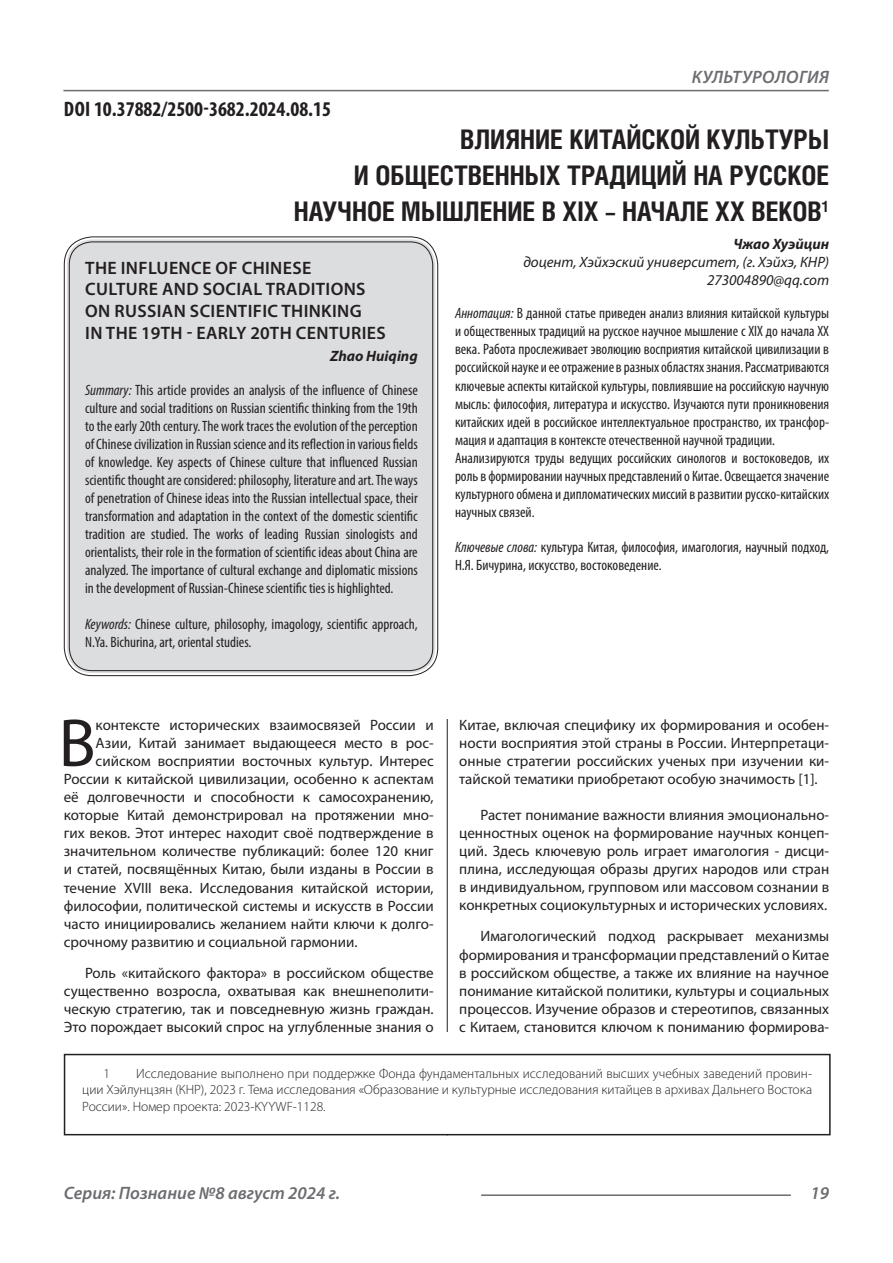
<style>
.page{position:relative;width:893px;height:1263px;background:#fff}
.page>*{position:absolute;margin:0;border:0;box-sizing:border-box;transform-origin:0 0}
.Статья_текст_первый{font:68.4px "Myriad Pro";color:#231f20}
.Статья_название{font:700 27px "Helios Cond C";color:#231f20}
.ДОИ{font:700 condensed 21px "Myriad Pro";color:#231f20}
.Статья_название_англ{font:600 18px "Myriad Pro";letter-spacing:.02em;color:#231f20}
.t1{font:italic 600 18px "Myriad Pro";color:#6c6d70}
.t2{font:italic 600 18px "Myriad Pro";letter-spacing:.02em;color:#6c6d70}
.Статья_текст{font:15px/18.1px "Myriad Pro";color:#231f20;text-align:justify}
.Статья_аннотация_анг{font:condensed 15px/18px "Myriad Pro";color:#231f20;text-align:justify}
.Статья_аннотация_тек{font:condensed 15px/18px "Myriad Pro";color:#231f20;text-align:justify}
.Статья_текст_первый-2{font:15px "Myriad Pro";color:#231f20}
.Статья_автор_инфо{font:italic 15px "Myriad Pro";color:#231f20}
.Статья_автор_фио_рус{font:italic 700 15px "Myriad Pro";color:#231f20}
.Статья_автор_англ{font:italic 700 15px "Myriad Pro";color:#231f20}
.Сноска{font:300 13.5px/16.2px "Myriad Pro";color:#231f20;text-align:justify}
.s1{font-style:italic}
</style>
<div class="page">
<hr style="left:447px;top:128px;width:1px;height:1007px;background:#231f20">
<hr style="left:63px;top:90px;width:766px;height:1px;background:#6c6d70">
<hr style="left:481px;top:1194px;width:310px;height:2px;background:#6c6d70">
<div style="left:67px;top:239px;width:368px;height:434px;background:#dcdddf;border-radius:26px"></div>
<div style="left:440px;top:1032px;width:11px;height:103px;background:#fff"></div>
<div style="left:64px;top:1054px;width:767px;height:81px;border:2px solid #231f20"></div>
<p class="ДОИ" style="left:64px;top:96px;width:269px">DOI 10.37882/2500-3682.2024.08.15</p>
<p class="t2" style="left:692px;top:66px;width:139px">КУЛЬТУРОЛОГИЯ</p>
<p class="Статья_название" style="left:460px;top:124px;width:371px">ВЛИЯНИЕ КИТАЙСКОЙ КУЛЬТУРЫ</p>
<p class="Статья_название" style="left:354px;top:160px;width:477px">И ОБЩЕСТВЕННЫХ ТРАДИЦИЙ НА РУССКОЕ</p>
<p class="Статья_название" style="left:294px;top:196px;width:537px">НАУЧНОЕ МЫШЛЕНИЕ В XIX – НАЧАЛЕ XX ВЕКОВ<sup>1</sup></p>
<p class="Статья_автор_фио_рус" style="left:733px;top:235px;width:97px">Чжао Хуэйцин</p>
<p class="Статья_автор_инфо" style="left:523px;top:253px;width:307px">доцент, Хэйхэский университет, (г. Хэйхэ, КНР)</p>
<p class="Статья_автор_инфо" style="left:707px;top:271px;width:124px">273004890@qq.com</p>
<p class="Статья_аннотация_тек" style="left:455px;top:304px;width:376px"><span class="s1">Аннотация:</span> В данной статье приведен анализ влияния китайской культуры и общественных традиций на русское научное мышление с XIX до начала XX века. Работа прослеживает эволюцию восприятия китайской цивилизации в российской науке и ее отражение в разных областях знания. Рассматриваются ключевые аспекты китайской культуры, повлиявшие на российскую научную мысль: философия, литература и искусство. Изучаются пути проникновения китайских идей в российское интеллектуальное пространство, их трансфор&shy;мация и адаптация в контексте отечественной научной традиции.</p>
<p class="Статья_аннотация_тек" style="left:455px;top:448px;width:376px">Анализируются труды ведущих российских синологов и востоковедов, их роль в формировании научных представлений о Китае. Освещается значение культурного обмена и дипломатических миссий в развитии русско-китайских научных связей.</p>
<p class="Статья_аннотация_тек" style="left:455px;top:538px;width:376px"><span class="s1">Ключевые слова:</span> культура Китая, философия, имагология, научный подход,<br>Н.Я. Бичурина, искусство, востоковедение.</p>
<p class="Статья_название_англ" style="left:85px;top:256px;width:228px">THE INFLUENCE OF CHINESE</p>
<p class="Статья_название_англ" style="left:85px;top:278px;width:282px">CULTURE AND SOCIAL TRADITIONS</p>
<p class="Статья_название_англ" style="left:85px;top:299px;width:278px">ON RUSSIAN SCIENTIFIC THINKING</p>
<p class="Статья_название_англ" style="left:85px;top:321px;width:302px">IN THE 19TH - EARLY 20TH CENTURIES</p>
<p class="Статья_автор_англ" style="left:330px;top:346px;width:89px">Zhao Huiqing</p>
<p class="Статья_аннотация_анг" style="left:85px;top:381px;width:334px"><span class="s1">Summary:</span> This article provides an analysis of the influence of Chinese culture and social traditions on Russian scientific thinking from the 19th to the early 20th century. The work traces the evolution of the perception of Chinese civilization in Russian science and its reflection in various fields of knowledge. Key aspects of Chinese culture that influenced Russian scientific thought are considered: philosophy, literature and art. The ways of penetration of Chinese ideas into the Russian intellectual space, their transformation and adaptation in the context of the domestic scientific tradition are studied. The works of leading Russian sinologists and orientalists, their role in the formation of scientific ideas about China are analyzed. The importance of cultural exchange and diplomatic missions in the development of Russian-Chinese scientific ties is highlighted.</p>
<p class="Статья_аннотация_анг" style="left:85px;top:615px;width:334px"><span class="s1">Keywords:</span> Chinese culture, philosophy, imagology, scientific approach,<br>N.Ya. Bichurina, art, oriental studies.</p>
<p class="Статья_текст_первый" style="left:59px;top:701px;width:39px">В</p>
<p class="Статья_текст_первый-2" style="left:96px;top:716px;width:340px">контексте исторических взаимосвязей России и</p>
<p class="Статья_текст_первый-2" style="left:96px;top:734px;width:340px">Азии, Китай занимает выдающееся место в рос-</p>
<p class="Статья_текст_первый-2" style="left:96px;top:752px;width:340px">сийском восприятии восточных культур. Интерес</p>
<p class="Статья_текст_первый-2" style="left:64px;top:770px;width:371px">России к китайской цивилизации, особенно к аспектам</p>
<p class="Статья_текст_первый-2" style="left:64px;top:788px;width:371px">её долговечности и способности к самосохранению,</p>
<p class="Статья_текст_первый-2" style="left:64px;top:806px;width:371px">которые Китай демонстрировал на протяжении мно-</p>
<p class="Статья_текст_первый-2" style="left:64px;top:824px;width:371px">гих веков. Этот интерес находит своё подтверждение в</p>
<p class="Статья_текст_первый-2" style="left:64px;top:842px;width:371px">значительном количестве публикаций: более 120 книг</p>
<p class="Статья_текст_первый-2" style="left:64px;top:860px;width:371px">и статей, посвящённых Китаю, были изданы в России в</p>
<p class="Статья_текст_первый-2" style="left:64px;top:878px;width:371px">течение XVIII века. Исследования китайской истории,</p>
<p class="Статья_текст_первый-2" style="left:64px;top:896px;width:371px">философии, политической системы и искусств в России</p>
<p class="Статья_текст_первый-2" style="left:64px;top:914px;width:371px">часто инициировались желанием найти ключи к долго-</p>
<p class="Статья_текст_первый-2" style="left:64px;top:932px;width:295px">срочному развитию и социальной гармонии.</p>
<p class="Статья_текст" style="left:64px;top:963px;width:371px;text-indent:21px">Роль «китайского фактора» в российском обществе существенно возросла, охватывая как внешнеполити&shy;ческую стратегию, так и повседневную жизнь граждан.<br>Это порождает высокий спрос на углубленные знания о</p>
<p class="Статья_текст" style="left:459px;top:716px;width:371px">Китае, включая специфику их формирования и особен&shy;ности восприятия этой страны в России. Интерпретаци&shy;онные стратегии российских ученых при изучении ки&shy;тайской тематики приобретают особую значимость [1].</p>
<p class="Статья_текст" style="left:459px;top:805px;width:371px;text-indent:21px">Растет понимание важности влияния эмоционально&shy;ценностных оценок на формирование научных концеп&shy;ций. Здесь ключевую роль играет имагология - дисци&shy;плина, исследующая образы других народов или стран в индивидуальном, групповом или массовом сознании в конкретных социокультурных и исторических условиях.</p>
<p class="Статья_текст" style="left:459px;top:927px;width:371px;text-indent:21px">Имагологический подход раскрывает механизмы формирования и трансформации представлений о Китае в российском обществе, а также их влияние на научное понимание китайской политики, культуры и социальных процессов. Изучение образов и стереотипов, связанных с Китаем, становится ключом к пониманию формирова-</p>
<p class="Сноска" style="left:82px;top:1065px;width:731px;text-indent:54px">Исследование выполнено при поддержке Фонда фундаментальных исследований высших учебных заведений провин&shy;ции Хэйлунцзян (КНР), 2023 г. Тема исследования «Образование и культурные исследования китайцев в архивах Дальнего Востока России». Номер проекта: 2023-KYYWF-1128.</p>
<p class="Сноска" style="left:104px;top:1065px;width:8px">1</p>
<p class="t1" style="left:64px;top:1182px;width:278px">Серия: Познание №8 август 2024 г.</p>
<p class="t1" style="left:810px;top:1182px;width:20px">19</p>
</div>
